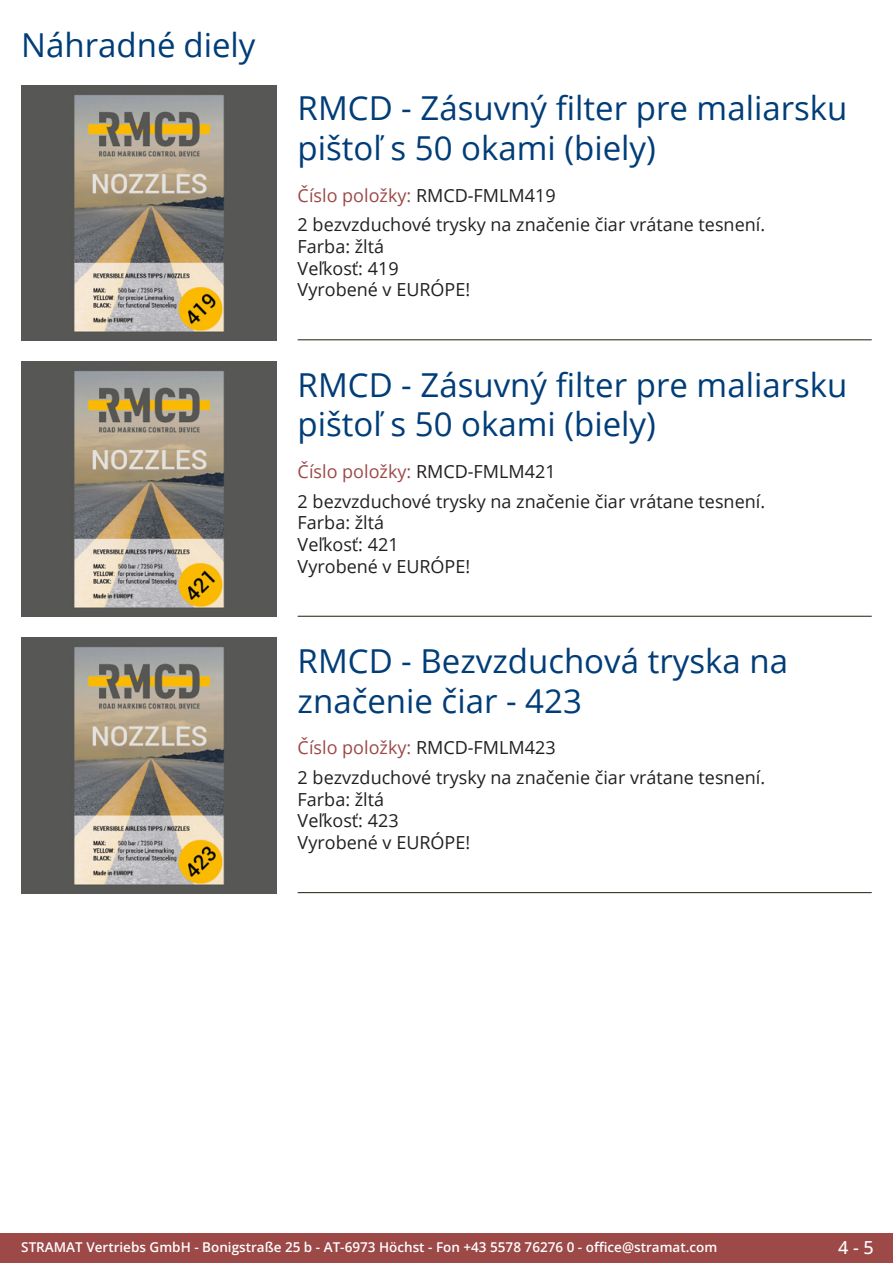
<style>
.page{position:relative;width:893px;height:1263px;background:#fff}
.page>*{position:absolute;margin:0;border:0;box-sizing:border-box;transform-origin:0 0}
.Produkttitel{font:33px/39.6px "Open Sans";color:#003d78}
.RastTitel{font:33px "Open Sans";color:#003d78}
.Beschreibung_Text{font:18px/21.6px "Open Sans";color:#231f20}
.TechDaten_Überschrif{font:18px "Open Sans";color:#9c4948}
.t1{font:500 18px "Open Sans";color:#fff}
.t2{font:600 13.5px "Open Sans";color:#fff}
.s1{color:#231f20}
</style>
<div class="page">
<div style="left:0;top:1233px;width:893px;height:30px;background:#9c4948"></div>
<hr style="left:298px;top:340px;width:574px;height:1px;background:#201d08">
<hr style="left:298px;top:616px;width:574px;height:1px;background:#201d08">
<hr style="left:298px;top:892px;width:574px;height:1px;background:#201d08">
<img style="left:21px;top:85px;width:255px;height:255px">
<img style="left:21px;top:361px;width:255px;height:256px">
<img style="left:21px;top:638px;width:255px;height:255px">
<p class="RastTitel" style="left:21px;top:22px;width:236px">Náhradné diely</p>
<p class="Produkttitel" style="left:298px;top:88px;width:551px">RMCD - Zásuvný filter pre maliarsku pištoľ s 50 okami (biely)</p>
<p class="TechDaten_Überschrif" style="left:298px;top:183px;width:260px">Číslo položky: <span class="s1">RMCD-FMLM419</span></p>
<p class="Beschreibung_Text" style="left:298px;top:214px;width:469px">2 bezvzduchové trysky na značenie čiar vrátane tesnení.<br>Farba: žltá<br>Veľkosť: 419<br>Vyrobené v EURÓPE!</p>
<p class="Produkttitel" style="left:298px;top:364px;width:551px">RMCD - Zásuvný filter pre maliarsku pištoľ s 50 okami (biely)</p>
<p class="TechDaten_Überschrif" style="left:298px;top:459px;width:260px">Číslo položky: <span class="s1">RMCD-FMLM421</span></p>
<p class="Beschreibung_Text" style="left:298px;top:490px;width:469px">2 bezvzduchové trysky na značenie čiar vrátane tesnení.<br>Farba: žltá<br>Veľkosť: 421<br>Vyrobené v EURÓPE!</p>
<p class="Produkttitel" style="left:298px;top:640px;width:492px">RMCD - Bezvzduchová tryska na značenie čiar - 423</p>
<p class="TechDaten_Überschrif" style="left:298px;top:735px;width:260px">Číslo položky: <span class="s1">RMCD-FMLM423</span></p>
<p class="Beschreibung_Text" style="left:298px;top:766px;width:469px">2 bezvzduchové trysky na značenie čiar vrátane tesnení.<br>Farba: žltá<br>Veľkosť: 423<br>Vyrobené v EURÓPE!</p>
<p class="t2" style="left:21px;top:1238px;width:698px">STRAMAT Vertriebs GmbH - Bonigstraße 25 b - AT-6973 Höchst - Fon +43 5578 76276 0 - office@stramat.com</p>
<p class="t1" style="left:838px;top:1234px;width:37px">4 - 5</p>
</div>
